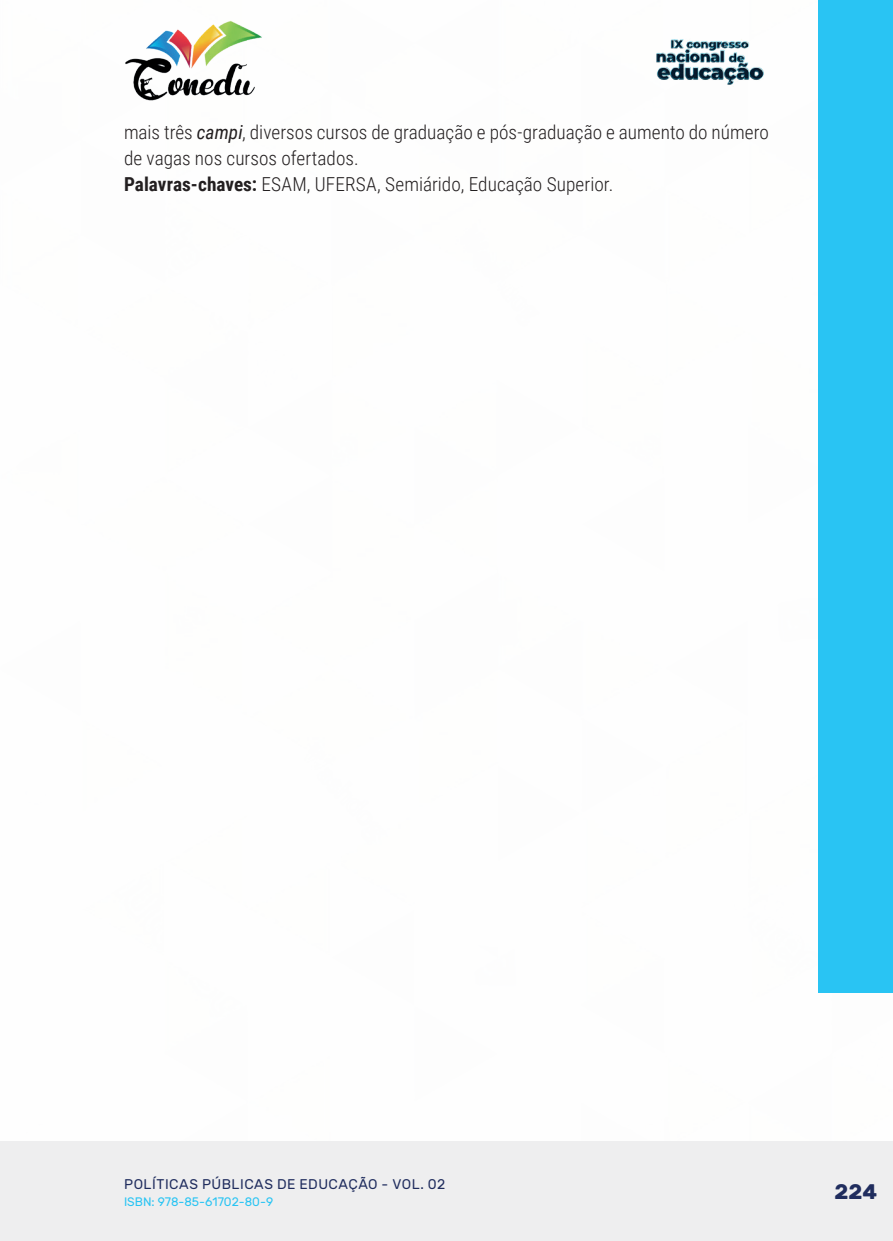
<style>
.page{position:relative;width:893px;height:1241px;background:#fff}
.page>*{position:absolute;margin:0;border:0;box-sizing:border-box;transform-origin:0 0}
.t1{font:700 21px "Rubik";color:#202d5e}
._5_CORPO_RESUMO{font:300 19.25px/26.2px "Roboto Condensed";color:#231f20}
._6_PALAVRAS-CHAVE{font:300 19.25px "Roboto Condensed";letter-spacing:.005em;color:#231f20}
.t2{font:14px "Rubik";letter-spacing:.035em;color:#202d5e}
.t3{font:12.25px "Rubik";color:#29c4f3}
.s1{font-weight:400;font-style:italic}
.s2{font-weight:700}
</style>
<div class="page">
<div style="left:0;top:1141px;width:893px;height:99px;background:#eeeeef"></div>
<div style="left:819px;top:0;width:74px;height:992px;background:#29c4f3"></div>
<img style="left:125px;top:20px;width:137px;height:81px">
<img style="left:656px;top:39px;width:108px;height:46px">
<p class="_5_CORPO_RESUMO" style="left:124px;top:118px;width:646px">mais três <span class="s1">campi</span>, diversos cursos de graduação e pós-graduação e aumento do número de vagas nos cursos ofertados.</p>
<p class="_6_PALAVRAS-CHAVE" style="left:124px;top:171px;width:491px"><span class="s2">Palavras-chaves:</span> ESAM, UFERSA, Semiárido, Educação Superior.</p>
<p class="t2" style="left:124px;top:1175px;width:323px">POLÍTICAS PÚBLICAS DE EDUCAÇÃO - VOL. 02</p>
<p class="t3" style="left:124px;top:1194px;width:151px">ISBN: 978-85-61702-80-9</p>
<p class="t1" style="left:834px;top:1179px;width:44px">224</p>
</div>
